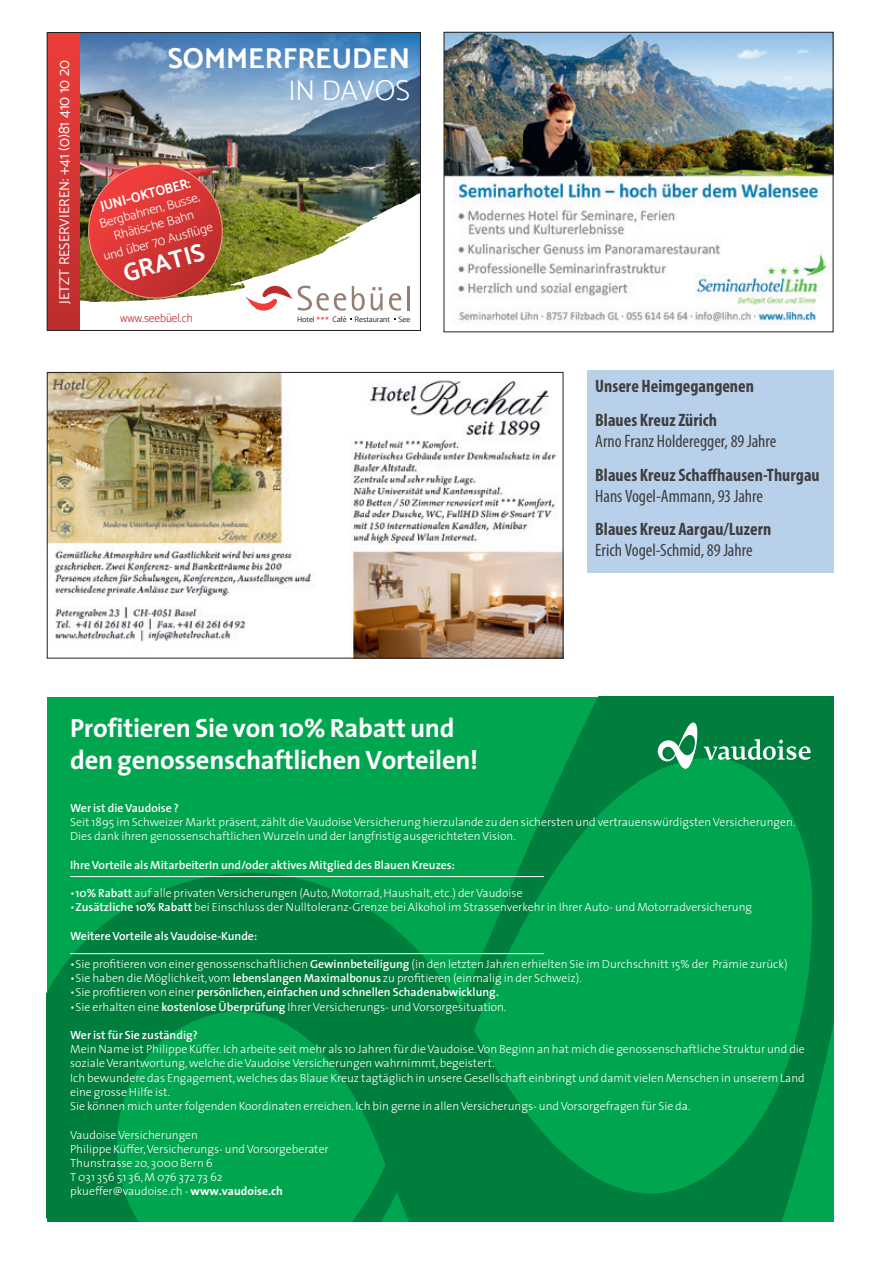
<style>
.page{position:relative;width:893px;height:1263px;background:#fff}
.page>*{position:absolute;margin:0;border:0;box-sizing:border-box;transform-origin:0 0}
.t1{font:700 28.65px "Catamaran";color:#fff}
.t2{font:300 28.65px "Catamaran";color:#fff}
.t3{font:700 26.55px/31.8px "The Sans";letter-spacing:-.01em;color:#fff}
.t4{font:700 24.9px "Catamaran";color:#fff}
.t5{font:700 condensed 18px/33.8px "Myriad Pro";color:#3e3e3f}
.t6{font:condensed 18px "Myriad Pro";letter-spacing:-.005em;color:#3e3e3f}
.t7{font:14.1px "Catamaran";color:#fff}
.t8{font:700 13.95px "Catamaran";color:#fff;scale:.92 1}
.t9{font:300 13.05px/16.2px "Catamaran";color:#fff;text-align:center}
.t10{font:300 12px "Catamaran";color:#bb2d2d;scale:.95 1}
.t11{font:300 11.85px/14.2px "The Sans";color:#fff}
.t12{font:600 11.85px "The Sans";color:#fff}
.t13{font:7.8px "Catamaran";color:#231f20}
.s1{font-size:15.9px}
.s2{font-family:"Futura BT";font-size:10.5px;color:#ee3d3c}
.s3{font-weight:600}
.s4{font-weight:300}
.s5{font-weight:700}
</style>
<div class="page">
<img style="left:446px;top:34px;width:385px;height:291px">
<div style="left:444px;top:32px;width:389px;height:300px;border:1px solid #231f20"></div>
<hr style="left:408px;top:286px;width:2px;height:24px;background:#967f71">
<svg style="left:249px;top:302px;width:97px;height:9px"></svg>
<svg style="left:352px;top:302px;width:13px;height:9px"></svg>
<svg style="left:371px;top:302px;width:12px;height:9px"></svg>
<svg style="left:389px;top:302px;width:12px;height:9px"></svg>
<img style="left:79px;top:166px;width:340px;height:136px">
<img style="left:79px;top:34px;width:340px;height:132px">
<div style="left:47px;top:33px;width:32px;height:297px;background:linear-gradient(to bottom,#ec3d3b,#bc2e2d)"></div>
<img style="left:81px;top:157px;width:149px;height:146px">
<div style="left:47px;top:32px;width:374px;height:299px;border:1px solid #231f20"></div>
<svg style="left:47px;top:697px;width:786px;height:524px;background:#009748"></svg>
<svg style="left:658px;top:722px;width:153px;height:47px;background:#2d9861"></svg>
<hr style="left:70px;top:876px;width:474px;height:1px;background:#fff">
<hr style="left:70px;top:953px;width:474px;height:1px;background:#fff">
<img style="left:49px;top:374px;width:512px;height:282px">
<div style="left:47px;top:372px;width:516px;height:286px;border:1px solid #231f20"></div>
<div style="left:587px;top:370px;width:246px;height:203px;background:#b9d0eb"></div>
<p class="t7" style="left:56px;top:304px;width:245px;rotate:-90deg">JETZT RESERVIEREN: <span class="s1">+41 (0)81 410 10 20</span></p>
<h1 class="t1" style="left:168px;top:42px;width:244px">SOMMERFREUDEN</h1>
<h1 class="t2" style="left:288px;top:73px;width:123px">IN DAVOS</h1>
<p class="t8" style="left:98px;top:199px;width:103px;rotate:-15deg">JUNI–OKTOBER:</p>
<p class="t9" style="left:93px;top:217px;width:114px;rotate:-15deg">Bergbahnen, Busse,<br>Rhätische Bahn<br>und über 70 Ausflüge</p>
<h3 class="t4" style="left:120px;top:259px;width:84px;rotate:-15deg">GRATIS</h3>
<p class="t10" style="left:120px;top:311px;width:78px">www.seebüel.ch</p>
<p class="t13" style="left:297px;top:315px;width:115px">Hotel <span class="s2">***</span> Café Restaurant See</p>
<h3 class="t5" style="left:595px;top:369px;width:160px">Unsere Heimgegangenen<br>Blaues Kreuz Zürich</h3>
<h3 class="t6" style="left:595px;top:431px;width:183px">Arno Franz Holderegger, 89 Jahre</h3>
<h3 class="t5" style="left:595px;top:458px;width:226px">Blaues Kreuz Schaffhausen-Thurgau</h3>
<h3 class="t6" style="left:595px;top:486px;width:169px">Hans Vogel-Ammann, 93 Jahre</h3>
<h3 class="t5" style="left:595px;top:513px;width:177px">Blaues Kreuz Aargau/Luzern</h3>
<h3 class="t6" style="left:595px;top:541px;width:159px">Erich Vogel-Schmid, 89 Jahre</h3>
<h2 class="t3" style="left:70px;top:712px;width:410px">Profitieren Sie von 10% Rabatt und den genossenschaftlichen Vorteilen!</h2>
<p class="t12" style="left:70px;top:798px;width:110px">Wer ist die Vaudoise ?</p>
<p class="t11" style="left:70px;top:814px;width:727px">Seit 1895 im Schweizer Markt präsent, zählt die Vaudoise Versicherung hierzulande zu den sichersten und vertrauenswürdigsten Versicherungen.<br>Dies dank ihren genossenschaftlichen Wurzeln und der langfristig ausgerichteten Vision.</p>
<p class="t12" style="left:70px;top:855px;width:386px">Ihre Vorteile als MitarbeiterIn und/oder aktives Mitglied des Blauen Kreuzes:</p>
<p class="t11" style="left:70px;top:885px;width:454px">•<span class="s3">10% Rabatt</span> auf alle privaten Versicherungen (Auto, Motorrad, Haushalt, etc.) der Vaudoise</p>
<p class="t11" style="left:70px;top:900px;width:683px">•<span class="s3">Zusätzliche 10% Rabatt</span> bei Einschluss der Nulltoleranz-Grenze bei Alkohol im Strassenverkehr in Ihrer Auto- und Motorradversicherung</p>
<p class="t12" style="left:70px;top:926px;width:188px">Weitere Vorteile als Vaudoise-Kunde:</p>
<p class="t11" style="left:70px;top:956px;width:719px">•Sie profitieren von einer genossenschaftlichen <span class="s3">Gewinnbeteiligung</span> (in den letzten Jahren erhielten Sie im Durchschnitt 15% der Prämie zurück)</p>
<p class="t11" style="left:70px;top:971px;width:513px">•Sie haben die Möglichkeit, vom <span class="s3">lebenslangen Maximalbonus</span> zu profitieren (einmalig in der Schweiz).</p>
<p class="t12" style="left:70px;top:982px;width:430px"><span class="s4">•Sie profitieren von einer</span> persönlichen, einfachen und schnellen Schadenabwicklung.</p>
<p class="t11" style="left:70px;top:999px;width:438px">•Sie erhalten eine <span class="s3">kostenlose Überprüfung</span> Ihrer Versicherungs- und Vorsorgesituation.</p>
<p class="t12" style="left:70px;top:1025px;width:129px">Wer ist für Sie zuständig?</p>
<p class="t11" style="left:70px;top:1042px;width:736px">Mein Name ist Philippe Küffer. Ich arbeite seit mehr als 10 Jahren für die Vaudoise. Von Beginn an hat mich die genossenschaftliche Struktur und die soziale Verantwortung, welche die Vaudoise Versicherungen wahrnimmt, begeistert.<br>Ich bewundere das Engagement, welches das Blaue Kreuz tagtäglich in unsere Gesellschaft einbringt und damit vielen Menschen in unserem Land eine grosse Hilfe ist.<br>Sie können mich unter folgenden Koordinaten erreichen. Ich bin gerne in allen Versicherungs- und Vorsorgefragen für Sie da.</p>
<p class="t11" style="left:70px;top:1127px;width:260px">Vaudoise Versicherungen<br>Philippe Küffer, Versicherungs- und Vorsorgeberater Thunstrasse 20, 3000 Bern 6<br>T 031 356 51 36, M 076 372 73 62 pkueffer@vaudoise.ch - <span class="s5">www.vaudoise.ch</span></p>
</div>
